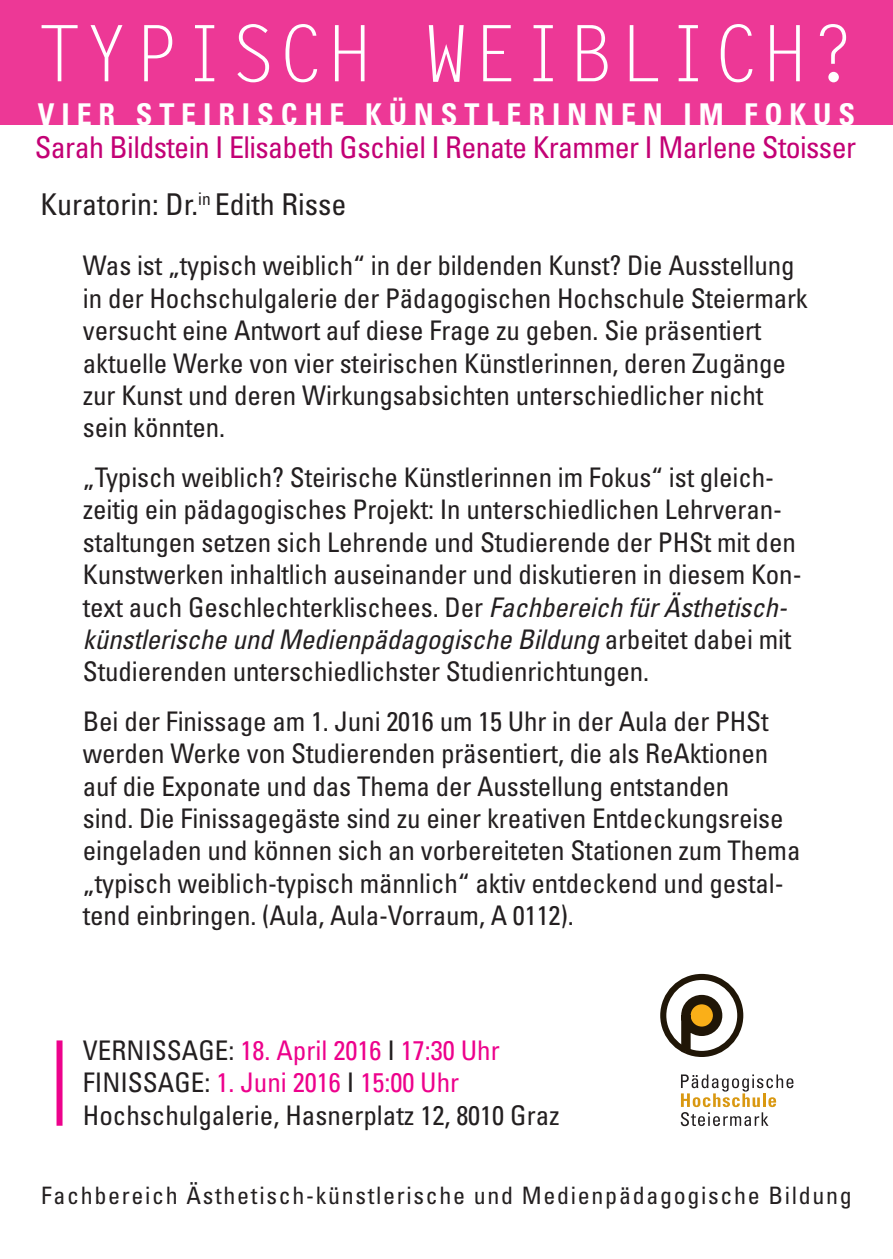
<style>
.page{position:relative;width:893px;height:1259px;background:#fff}
.page>*{position:absolute;margin:0;border:0;box-sizing:border-box;transform-origin:0 0}
.t1{font:78px "Letter Gothic Std";letter-spacing:.02em;color:#fff}
.t2{font:condensed 30px "Univers LT Std";letter-spacing:-.02em;color:#c30175}
.t3{font:700 condensed 30px "Univers LT Std";letter-spacing:.23em;color:#fff}
.t4{font:condensed 30px "Univers LT Std";color:#231f20}
.t5{font:condensed 27px/32.4px "Univers LT Std";letter-spacing:-.005em;color:#231f20}
.t6{font:condensed 24px "Univers LT Std";letter-spacing:.07em;color:#231f20}
.s1{font-style:italic}
.s2{color:#ed028c}
</style>
<div class="page">
<div style="left:0;top:0;width:893px;height:125px;background:#ed3896"></div>
<svg style="left:663px;top:977px;width:77px;height:77px"></svg>
<div style="left:660px;top:974px;width:83px;height:83px;border:6px solid #201607;border-radius:50%"></div>
<svg style="left:676px;top:990px;width:51px;height:67px"></svg>
<svg style="left:681px;top:1074px;width:112px;height:52px"></svg>
<div style="left:57px;top:1040px;width:6px;height:85px;background:#ed028c"></div>
<h1 class="t1" style="left:36px;top:9px;width:822px">TYPISCH WEIBLICH?</h1>
<p class="t3" style="left:38px;top:95px;width:819px">VIER STEIRISCHE KÜNSTLERINNEN IM FOKUS</p>
<p class="t2" style="left:35px;top:128px;width:823px">Sarah Bildstein I Elisabeth Gschiel I Renate Krammer I Marlene Stoisser</p>
<p class="t4" style="left:40px;top:186px;width:307px">Kuratorin: Dr.<sup>in</sup> Edith Risse</p>
<p class="t5" style="left:83px;top:249px;width:726px">Was ist „typisch weiblich“ in der bildenden Kunst? Die Ausstellung in der Hochschulgalerie der Pädagogischen Hochschule Steiermark versucht eine Antwort auf diese Frage zu geben. Sie präsentiert aktuelle Werke von vier steirischen Künstlerinnen, deren Zugänge zur Kunst und deren Wirkungsabsichten unterschiedlicher nicht sein könnten.</p>
<p class="t5" style="left:83px;top:461px;width:720px">„Typisch weiblich? Steirische Künstlerinnen im Fokus“ ist gleich&shy;zeitig ein pädagogisches Projekt: I n unterschiedlichen Lehrveran&shy;staltungen setzen sich Lehrende und Studierende der PHSt mit den Kunstwerken inhaltlich auseinander und diskutieren in diesem Kon&shy;text auch Geschlechterklischees. Der <span class="s1">Fachbereich für Ästhetisch&shy;künstlerische und Medienpädagogische Bildung</span> arbeitet dabei mit Studierenden unterschiedlichster Studienrichtungen.</p>
<p class="t5" style="left:83px;top:704px;width:719px">Bei der Finissage am 1. Juni 2016 um 15 Uhr in der Aula der PHSt werden Werke von Studierenden präsentiert, die als ReAktionen auf die Exponate und das Thema der Ausstellung entstanden<br>sind. Die Finissagegäste sind zu einer kreativen Entdeckungsreise eingeladen und können sich an vorbereiteten Stationen zum Thema „typisch weiblich-typisch männlich“ aktiv entdeckend und gestal&shy;tend einbringen. (Aula, Aula-Vorraum, A 0112).</p>
<p class="t5" style="left:83px;top:1033px;width:478px">Vernissage: <span class="s2">18. April 2016</span> I <span class="s2">17:30 U hr<br></span>Finissage: <span class="s2">1. Juni 2016</span> I <span class="s2">15:00 Uhr<br></span>Hochschulgalerie, Hasnerplatz 12, 8010 Graz</p>
<p class="t6" style="left:41px;top:1180px;width:812px">Fachbereich Ästhetisch-künstlerische und Medienpädagogische Bildung</p>
</div>
